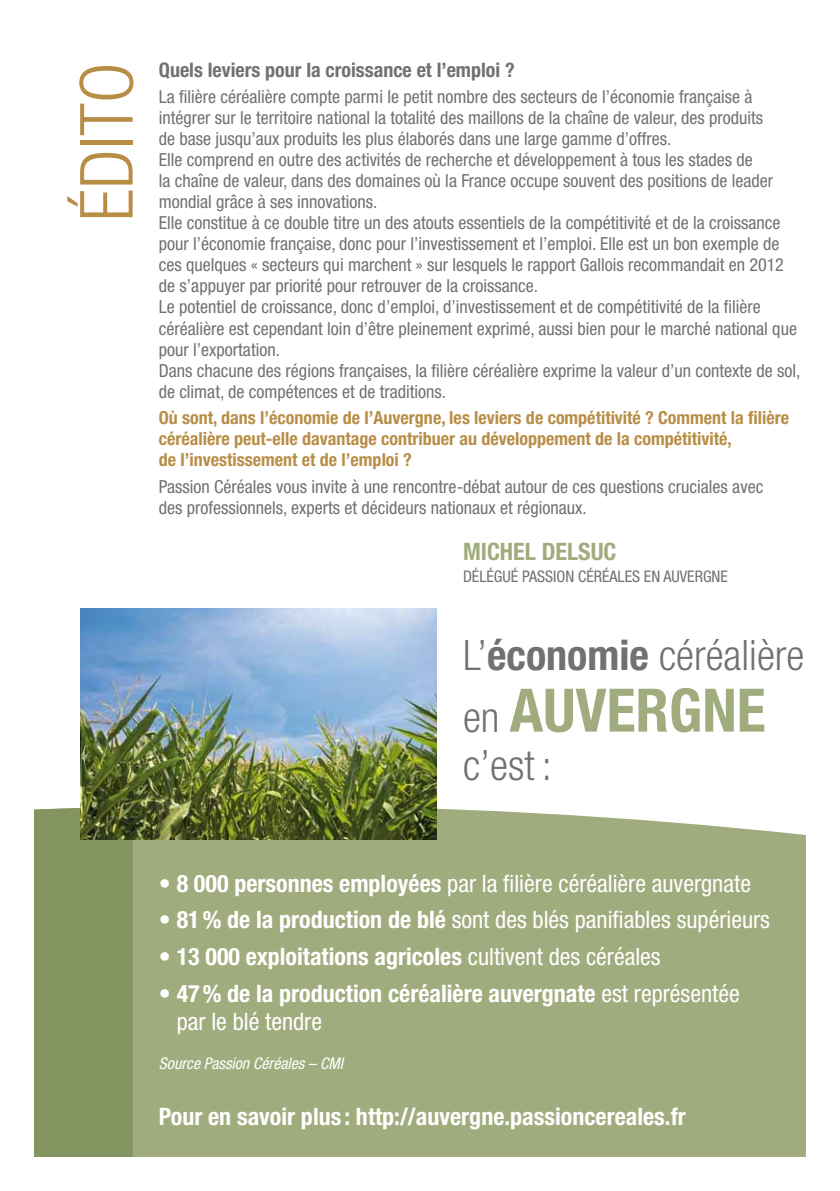
<style>
.page{position:relative;width:840px;height:1191px;background:#fff}
.page>*{position:absolute;margin:0;border:0;box-sizing:border-box;transform-origin:0 0}
.t1{font:300 condensed 73.4px "Helvetica Neue LT Std";color:#b88e47}
.t2{font:700 condensed 60px "Helvetica Neue LT Std";color:#a1ac7e}
.t3{font:300 condensed 42px "Helvetica Neue LT Std";color:#707172}
.t4{font:700 condensed 24px/28px "Helvetica Neue LT Std";color:#fff}
.t5{font:condensed 24px "Helvetica Neue LT Std";color:#fff}
.t6{font:700 condensed 24px "Helvetica Neue LT Std";color:#a1ac7e}
.t7{font:700 condensed 20px "Helvetica Neue LT Std";color:#707172}
.t8{font:condensed 18px/21px "Helvetica Neue LT Std";color:#707172}
.t9{font:700 condensed 18px/21px "Helvetica Neue LT Std";color:#b88e47}
.t10{font:condensed 16px "Helvetica Neue LT Std";color:#707172}
.t11{font:italic condensed 16px "Helvetica Neue LT Std";color:#fff}
.s1{font-weight:700}
.s2{font-weight:300;font-size:42px;color:#707172}
.s3{font-weight:400}
</style>
<div class="page">
<div style="left:133px;top:805px;width:672px;height:352px;background:#a1ac7e"></div>
<div style="left:34px;top:808px;width:99px;height:349px;background:#849460"></div>
<img style="left:80px;top:608px;width:356px;height:231px">
<h1 class="t1" style="left:64px;top:221px;width:160px;rotate:-90deg">ÉDITO</h1>
<p class="t7" style="left:159px;top:57px;width:357px">Quels leviers pour la croissance et l’emploi ?</p>
<p class="t8" style="left:159px;top:86px;width:642px">La filière céréalière compte parmi le petit nombre des secteurs de l’économie française à intégrer sur le territoire national la totalité des maillons de la chaîne de valeur, des produits<br>de base jusqu’aux produits les plus élaborés dans une large gamme d’offres.<br>Elle comprend en outre des activités de recherche et développement à tous les stades de<br>la chaîne de valeur, dans des domaines où la France occupe souvent des positions de leader mondial grâce à ses innovations.<br>Elle constitue à ce double titre un des atouts essentiels de la compétitivité et de la croissance pour l’économie française, donc pour l’investissement et l’emploi. Elle est un bon exemple de ces quelques « secteurs qui marchent » sur lesquels le rapport Gallois recommandait en 2012 de s’appuyer par priorité pour retrouver de la croissance.<br>Le potentiel de croissance, donc d’emploi, d’investissement et de compétitivité de la filière céréalière est cependant loin d’être pleinement exprimé, aussi bien pour le marché national que pour l’exportation.<br>Dans chacune des régions françaises, la filière céréalière exprime la valeur d’un contexte de sol, de climat, de compétences et de traditions.</p>
<p class="t9" style="left:159px;top:407px;width:631px">Où sont, dans l’économie de l’Auvergne, les leviers de compétitivité ? Comment la filière céréalière peut-elle davantage contribuer au développement de la compétitivité,<br>de l’investissement et de l’emploi ?</p>
<p class="t8" style="left:159px;top:476px;width:605px">Passion Céréales vous invite à une rencontre-débat autour de ces questions cruciales avec des professionnels, experts et décideurs nationaux et régionaux.</p>
<h3 class="t6" style="left:463px;top:537px;width:153px">Michel Delsuc</h3>
<p class="t10" style="left:463px;top:567px;width:265px">Délégué Passion Céréales en Auvergne</p>
<h3 class="t3" style="left:463px;top:630px;width:343px">L’<span class="s1">économie</span> céréalière</h3>
<h2 class="t2" style="left:463px;top:674px;width:304px"><span class="s2">en</span> auvergn e</h2>
<h3 class="t3" style="left:463px;top:740px;width:90px">c’est :</h3>
<h3 class="t5" style="left:159px;top:869px;width:593px"><span class="s1">• 8 000 personnes employées</span> par la filière céréalière auvergnate</h3>
<h3 class="t5" style="left:159px;top:906px;width:612px"><span class="s1">• 81% de la production de blé</span> sont des blés panifiables supérieurs</h3>
<h3 class="t4" style="left:159px;top:942px;width:503px">• 13 000 exploitations agricoles <span class="s3">cultivent des céréales</span></h3>
<h3 class="t4" style="left:177px;top:978px;width:564px;text-indent:-18px">• 47% de la production céréalière auvergnate <span class="s3">est représentée par le blé tendre</span></h3>
<p class="t11" style="left:159px;top:1054px;width:185px">Source Passion Céréales – CMI</p>
<h3 class="t4" style="left:159px;top:1102px;width:528px">Pour en savoir plus : http://auvergne.passioncereales.fr</h3>
</div>
